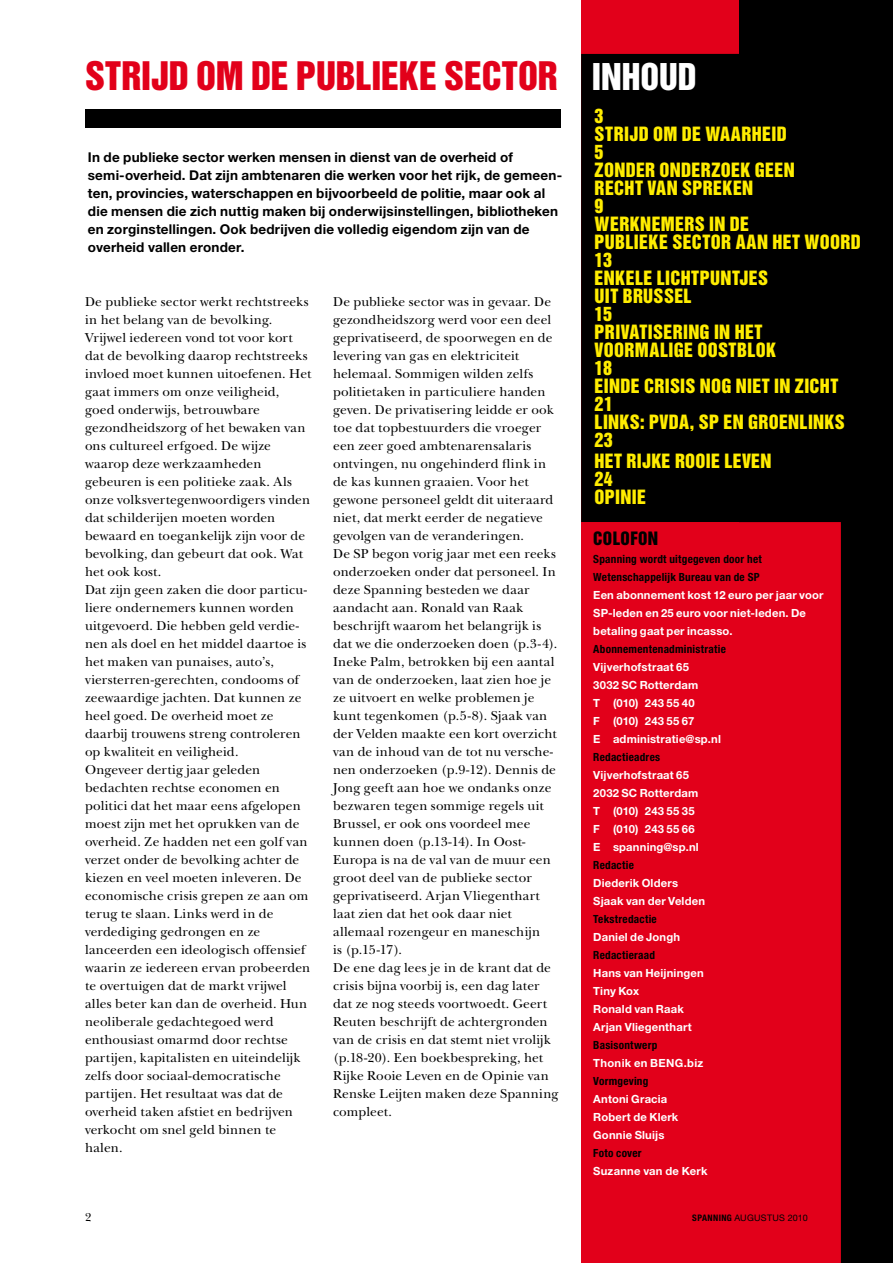
<style>
.page{position:relative;width:893px;height:1263px;background:#fff}
.page>*{position:absolute;margin:0;border:0;box-sizing:border-box;transform-origin:0 0}
.t1{font:36px "Helvetica Inserat LT Std";letter-spacing:-.005em;color:#e2001a}
.t2{font:33.75px "Helvetica Inserat LT Std";color:#fff}
.t3{font:18px/18px "Helvetica Inserat LT Std";letter-spacing:.015em;color:#ffed00}
.t4{font:16.8px "Helvetica Inserat LT Std";letter-spacing:.02em;color:#000}
.t5{font:13.5px/18px "New Baskerville Std";letter-spacing:.01em;color:#000}
.t6{font:700 13.5px/18px "Helvetica Neue LT Std";letter-spacing:.015em;color:#000}
.t7{font:12px "New Baskerville Std";color:#000}
.t8{font:700 11.25px/18px "Helvetica Neue LT Std";letter-spacing:.015em;color:#fff}
.t9{font:700 condensed 11.25px/18px "Helvetica Neue LT Std";letter-spacing:.02em;color:#000}
.t10{font:9px "Helvetica Neue LT Std";letter-spacing:.025em;color:#000}
.s1{font-weight:700;font-stretch:condensed}
</style>
<div class="page">
<div style="left:581px;top:0;width:312px;height:1263px;background:#000"></div>
<div style="left:581px;top:0;width:157px;height:1263px;background:#e2001a"></div>
<div style="left:85px;top:110px;width:476px;height:18px;background:#000"></div>
<div style="left:581px;top:54px;width:295px;height:468px;background:#000"></div>
<div style="left:581px;top:522px;width:260px;height:741px;background:#e2001a"></div>
<h1 class="t1" style="left:85px;top:54px;width:474px">STRIJD OM DE PUBLIEKE SECTOR</h1>
<p class="t6" style="left:88px;top:147px;width:476px">In de publieke sector werken mensen in dienst van de overheid of semi-overheid. Dat zijn ambtenaren die werken voor het rijk, de gemeen&shy;ten, provincies, waterschappen en bijvoorbeeld de politie, maar ook al die mensen die zich nuttig maken bij onderwijsinstellingen, bibliotheken en zorginstellingen. Ook bedrijven die volledig eigendom zijn van de overheid vallen eronder.</p>
<p class="t5" style="left:85px;top:293px;width:228px">De publieke sector werkt rechtstreeks in het belang van de bevolking.<br>Vrijwel iedereen vond tot voor kort dat de bevolking daarop rechtstreeks invloed moet kunnen uitoefenen. Het gaat immers om onze veiligheid, goed onderwijs, betrouwbare gezondheidszorg of het bewaken van ons cultureel erfgoed. De wijze waarop deze werkzaamheden gebeuren is een politieke zaak. Als onze volksvertegenwoordigers vinden dat schilderijen moeten worden bewaard en toegankelijk zijn voor de bevolking, dan gebeurt dat ook. Wat het ook kost.<br>Dat zijn geen zaken die door particu&shy;liere ondernemers kunnen worden uitgevoerd. Die hebben geld verdie&shy;nen als doel en het middel daartoe is het maken van punaises, auto’s, viersterren-gerechten, condooms of zeewaardige jachten. Dat kunnen ze heel goed. De overheid moet ze daarbij trouwens streng controleren op kwaliteit en veiligheid.<br>Ongeveer dertig jaar geleden bedachten rechtse economen en politici dat het maar eens afgelopen moest zijn met het oprukken van de overheid. Ze hadden net een golf van verzet onder de bevolking achter de kiezen en veel moeten inleveren. De economische crisis grepen ze aan om terug te slaan. Links werd in de verdediging gedrongen en ze lanceerden een ideologisch offensief waarin ze iedereen ervan probeerden te overtuigen dat de markt vrijwel alles beter kan dan de overheid. Hun neoliberale gedachtegoed werd enthousiast omarmd door rechtse partijen, kapitalisten en uiteindelijk zelfs door sociaal-democratische partijen. Het resultaat was dat de overheid taken afstiet en bedrijven verkocht om snel geld binnen te halen.</p>
<p class="t5" style="left:333px;top:293px;width:227px">De publieke sector was in gevaar. De gezondheidszorg werd voor een deel geprivatiseerd, de spoorwegen en de levering van gas en elektriciteit helemaal. Sommigen wilden zelfs politietaken in particuliere handen geven. De privatisering leidde er ook toe dat topbestuurders die vroeger een zeer goed ambtenarensalaris ontvingen, nu ongehinderd flink in de kas kunnen graaien. Voor het gewone personeel geldt dit uiteraard niet, dat merkt eerder de negatieve gevolgen van de veranderingen.<br>De SP begon vorig jaar met een reeks onderzoeken onder dat personeel. In deze Spanning besteden we daar aandacht aan. Ronald van Raak beschrijft waarom het belangrijk is dat we die onderzoeken doen (p.3-4).<br>Ineke Palm, betrokken bij een aantal van de onderzoeken, laat zien hoe je ze uitvoert en welke problemen je kunt tegenkomen (p.5-8). Sjaak van der Velden maakte een kort overzicht van de inhoud van de tot nu versche&shy;nen onderzoeken (p.9-12). Dennis de Jong geeft aan hoe we ondanks onze bezwaren tegen sommige regels uit Brussel, er ook ons voordeel mee kunnen doen (p.13-14). In Oost-Europa is na de val van de muur een groot deel van de publieke sector geprivatiseerd. Arjan Vliegenthart laat zien dat het ook daar niet allemaal rozengeur en maneschijn<br>is (p.15-17).<br>De ene dag lees je in de krant dat de crisis bijna voorbij is, een dag later dat ze nog steeds voortwoedt. Geert Reuten beschrijft de achtergronden van de crisis en dat stemt niet vrolijk (p.18-20). Een boekbespreking, het Rijke Rooie Leven en de Opinie van Renske Leijten maken deze Spanning compleet.</p>
<h2 class="t2" style="left:592px;top:57px;width:18px">INHO</h2>
<h2 class="t2" style="left:659px;top:57px;width:36px">UD</h2>
<h3 class="t3" style="left:595px;top:107px;width:10px">3<br>STRIJD</h3>
<h3 class="t3" style="left:653px;top:125px;width:78px">OM DE WAARHEID</h3>
<h3 class="t3" style="left:595px;top:143px;width:21px">5<br>ZONDER</h3>
<h3 class="t3" style="left:660px;top:161px;width:12px">ONDER</h3>
<h3 class="t3" style="left:711px;top:161px;width:20px">ZOEK</h3>
<h3 class="t3" style="left:755px;top:161px;width:11px">GEEN</h3>
<h3 class="t3" style="left:595px;top:179px;width:11px">RECHT</h3>
<h3 class="t3" style="left:647px;top:179px;width:11px">VAN</h3>
<h3 class="t3" style="left:682px;top:179px;width:11px">SPREKEN</h3>
<h3 class="t3" style="left:595px;top:197px;width:27px">9<br>WERKNEMERS</h3>
<h3 class="t3" style="left:709px;top:215px;width:31px">IN DE</h3>
<h3 class="t3" style="left:595px;top:233px;width:41px">PUBLIEKE</h3>
<h3 class="t3" style="left:672px;top:233px;width:11px">SECTOR</h3>
<h3 class="t3" style="left:736px;top:233px;width:12px">AAN</h3>
<h3 class="t3" style="left:772px;top:233px;width:10px">HET</h3>
<h3 class="t3" style="left:805px;top:233px;width:27px">WOORD</h3>
<h3 class="t3" style="left:595px;top:251px;width:19px">13<br>ENKELE</h3>
<h3 class="t3" style="left:657px;top:269px;width:10px">LICHTP</h3>
<h3 class="t3" style="left:710px;top:269px;width:21px">UNTJES</h3>
<h3 class="t3" style="left:595px;top:287px;width:70px">UIT BRUSSEL<br>15<br>PRIVATISERING</h3>
<h3 class="t3" style="left:714px;top:323px;width:31px">IN HET</h3>
<h3 class="t3" style="left:595px;top:341px;width:11px">VOORMALIGE</h3>
<h3 class="t3" style="left:697px;top:341px;width:11px">OOST</h3>
<h3 class="t3" style="left:737px;top:341px;width:21px">BLOK</h3>
<h3 class="t3" style="left:595px;top:359px;width:19px">18<br>EINDE</h3>
<h3 class="t3" style="left:644px;top:377px;width:10px">CRISIS</h3>
<h3 class="t3" style="left:700px;top:377px;width:12px">NOG</h3>
<h3 class="t3" style="left:736px;top:377px;width:10px">NIET</h3>
<h3 class="t3" style="left:774px;top:377px;width:40px">IN ZICHT</h3>
<h3 class="t3" style="left:595px;top:395px;width:20px">21<br>LINKS</h3>
<h3 class="t3" style="left:640px;top:413px;width:20px">: PVDA</h3>
<h3 class="t3" style="left:690px;top:413px;width:69px">, SPENGROENLINKS</h3>
<h3 class="t3" style="left:595px;top:430px;width:20px;line-height:21px">23<br>HET</h3>
<h3 class="t3" style="left:626px;top:452px;width:10px">RIJKE</h3>
<h3 class="t3" style="left:675px;top:452px;width:10px">ROOIE</h3>
<h3 class="t3" style="left:724px;top:452px;width:11px">LEVEN</h3>
<h3 class="t3" style="left:595px;top:470px;width:20px">24<br>OPINIE</h3>
<p class="t4" style="left:593px;top:528px;width:67px">COLOFON</p>
<p class="t9" style="left:593px;top:549px;width:170px">Spanning wordt uitgegeven door het<br>Wetenschappelijk Bureau van de SP</p>
<p class="t8" style="left:593px;top:585px;width:232px">Een abonnement kost 12 euro per jaar voor<br>SP-leden en 25 euro voor niet-leden. De betaling gaat per incasso.</p>
<p class="t9" style="left:593px;top:639px;width:134px">Abonnementenadministratie</p>
<p class="t8" style="left:593px;top:657px;width:129px">Vijverhofstraat 65<br>3032 SC Rotterdam<br>T (010) 243 55 40<br>F (010) 243 55 67<br>E administratie@sp.nl</p>
<p class="t9" style="left:593px;top:747px;width:68px">Redactieadres</p>
<p class="t8" style="left:593px;top:765px;width:107px">Vijverhofstraat 65<br>2032 SC Rotterdam<br>T (010) 243 55 35<br>F (010) 243 55 66<br>E spanning@sp.nl</p>
<p class="t9" style="left:593px;top:855px;width:42px">Redactie</p>
<p class="t8" style="left:593px;top:873px;width:113px">Diederik Olders<br>Sjaak van der Velden</p>
<p class="t9" style="left:593px;top:909px;width:65px">Tekstredactie</p>
<p class="t8" style="left:593px;top:927px;width:88px">Daniel de Jongh</p>
<p class="t9" style="left:593px;top:945px;width:63px">Redactieraad</p>
<p class="t8" style="left:593px;top:963px;width:112px">Hans van Heijningen<br>Tiny Kox<br>Ronald van Raak<br>Arjan Vliegenthart</p>
<p class="t9" style="left:593px;top:1035px;width:66px">Basisontwerp</p>
<p class="t8" style="left:593px;top:1053px;width:112px">Thonik en BENG.biz</p>
<p class="t9" style="left:593px;top:1071px;width:57px">Vormgeving</p>
<p class="t8" style="left:593px;top:1089px;width:87px">Antoni Gracia<br>Robert de Klerk<br>Gonnie Sluijs</p>
<p class="t9" style="left:593px;top:1143px;width:50px">Foto cover</p>
<p class="t8" style="left:593px;top:1161px;width:116px">Suzanne van de Kerk</p>
<p class="t7" style="left:85px;top:1210px;width:8px">2</p>
<p class="t10" style="left:692px;top:1212px;width:117px"><span class="s1">SPANNING</span> AUGUSTUS 2010</p>
</div>
